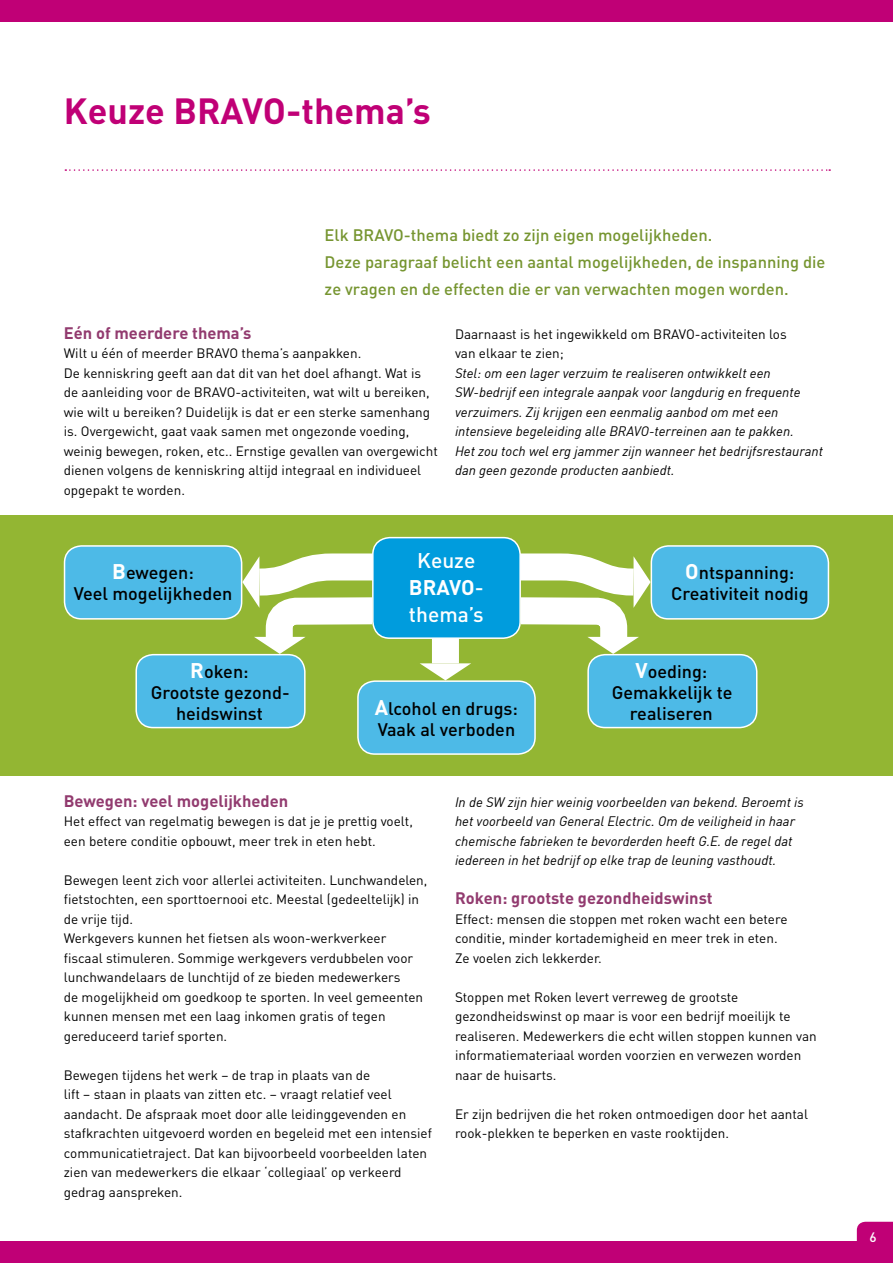
<style>
.page{position:relative;width:893px;height:1263px;background:#fff}
.page>*{position:absolute;margin:0;border:0;box-sizing:border-box;transform-origin:0 0}
.Kop{font:700 36px "DIN";color:#c00076}
.Normal__Web{font:500 21px "DIN";color:#fff}
.Normal__Web-2{font:700 21px "DIN";letter-spacing:-.005em;color:#fff}
.Normal__Web-3{font:500 18px/21px "DIN";color:#000;text-align:center}
.intro{font:500 16.5px/27px "DIN";color:#769530}
.tussenkop{font:700 16.5px "DIN";color:#923b6f}
.txt{font:13.5px/19.5px "DIN";color:#000}
.txt-2{font:italic 13.5px/19.5px "DIN";color:#000}
.t1{font:500 13.5px "DIN";color:#fff}
.s1{font-weight:700;font-size:21px;color:#fff}
.s2{font-weight:500}
</style>
<div class="page">
<div style="left:0;top:1242px;width:893px;height:21px;background:#c00076"></div>
<svg style="left:857px;top:1222px;width:36px;height:20px"></svg>
<div style="left:0;top:0;width:893px;height:21px;background:#c00076"></div>
<svg style="left:65px;top:169px;width:765px;height:2px"></svg>
<div style="left:0;top:516px;width:893px;height:260px;background:#93b633"></div>
<svg style="left:420px;top:663px;width:51px;height:17px"></svg>
<div style="left:432px;top:622px;width:27px;height:41px;background:#fff"></div>
<svg style="left:232px;top:540px;width:153px;height:123px"></svg>
<svg style="left:508px;top:540px;width:153px;height:123px"></svg>
<div style="left:373px;top:538px;width:147px;height:100px;background:#009cdd;border-radius:17px"></div>
<div style="left:372px;top:537px;width:149px;height:102px;border:2px solid #fff;border-radius:17px"></div>
<div style="left:65px;top:546px;width:177px;height:73px;background:#4dbae7;border-radius:17px"></div>
<div style="left:64px;top:545px;width:178px;height:75px;border:2px solid #fff;border-radius:17px"></div>
<div style="left:136px;top:655px;width:169px;height:72px;background:#4dbae7;border-radius:17px"></div>
<div style="left:135px;top:654px;width:171px;height:74px;border:2px solid #fff;border-radius:17px"></div>
<div style="left:358px;top:681px;width:177px;height:73px;background:#4dbae7;border-radius:17px"></div>
<div style="left:357px;top:680px;width:179px;height:75px;border:2px solid #fff;border-radius:17px"></div>
<div style="left:588px;top:655px;width:169px;height:72px;background:#4dbae7;border-radius:17px"></div>
<div style="left:587px;top:654px;width:170px;height:74px;border:2px solid #fff;border-radius:17px"></div>
<div style="left:651px;top:546px;width:177px;height:73px;background:#4dbae7;border-radius:17px"></div>
<div style="left:651px;top:545px;width:178px;height:75px;border:2px solid #fff;border-radius:17px"></div>
<p class="Kop" style="left:64px;top:87px;width:368px">Keuze BRAVO-thema’s</p>
<p class="intro" style="left:325px;top:221px;width:502px">Elk BRAVO-thema biedt zo zijn eigen mogelijkheden.<br>Deze paragraaf belicht een aantal mogelijkheden, de inspanning die ze vragen en de effecten die er van verwachten mogen worden.</p>
<p class="tussenkop" style="left:64px;top:322px;width:189px">Eén of meerdere thema’s</p>
<p class="txt" style="left:64px;top:343px;width:376px">Wilt u één of meerder BRAVO thema’s aanpakken.<br>De kenniskring geeft aan dat dit van het doel afhangt. Wat is de aanleiding voor de BRAVO-activiteiten, wat wilt u bereiken, wie wilt u bereiken? Duidelijk is dat er een sterke samenhang is. Overgewicht, gaat vaak samen met ongezonde voeding, weinig bewegen, roken, etc.. Ernstige gevallen van overgewicht dienen volgens de kenniskring altijd integraal en individueel opgepakt te worden.</p>
<p class="txt" style="left:455px;top:324px;width:333px">Daarnaast is het ingewikkeld om BRAVO-activiteiten los van elkaar te zien;</p>
<p class="txt-2" style="left:455px;top:363px;width:370px">Stel: om een lager verzuim te realiseren ontwikkelt een SW-bedrijf een integrale aanpak voor langdurig en frequente verzuimers. Zij krijgen een eenmalig aanbod om met een intensieve begeleiding alle BRAVO-terreinen aan te pakken.<br>Het zou toch wel erg jammer zijn wanneer het bedrijfsrestaurant dan geen gezonde producten aanbiedt.</p>
<p class="Normal__Web-3" style="left:112px;top:562px;width:83px"><span class="s1">B</span>ewegen:</p>
<p class="Normal__Web-3" style="left:74px;top:583px;width:160px">Veel mogelijkheden</p>
<p class="Normal__Web-3" style="left:190px;top:660px;width:60px"><span class="s1">R</span>oken:</p>
<p class="Normal__Web-3" style="left:151px;top:681px;width:140px">Grootste gezond&shy;heidswinst</p>
<p class="Normal__Web" style="left:417px;top:547px;width:60px">Keuze</p>
<p class="Normal__Web-2" style="left:409px;top:574px;width:76px">BRAVO<span class="s2">-</span></p>
<p class="Normal__Web" style="left:409px;top:601px;width:76px">thema’s</p>
<p class="Normal__Web-3" style="left:375px;top:697px;width:145px;text-align:left"><span class="s1">A</span>lcohol en drugs:<br>Vaak al verboden</p>
<p class="Normal__Web-3" style="left:685px;top:562px;width:111px"><span class="s1">O</span>ntspanning:</p>
<p class="Normal__Web-3" style="left:671px;top:583px;width:139px">Creativiteit nodig</p>
<p class="Normal__Web-3" style="left:635px;top:660px;width:73px"><span class="s1">V</span>oeding:</p>
<p class="Normal__Web-3" style="left:612px;top:681px;width:122px">Gemakkelijk te</p>
<p class="Normal__Web-3" style="left:630px;top:702px;width:84px">realiseren</p>
<p class="tussenkop" style="left:64px;top:790px;width:226px">Bewegen: veel mogelijkheden</p>
<p class="txt" style="left:64px;top:811px;width:351px">Het effect van regelmatig bewegen is dat je je prettig voelt, een betere conditie opbouwt, meer trek in eten hebt.</p>
<p class="txt" style="left:64px;top:870px;width:365px">Bewegen leent zich voor allerlei activiteiten. Lunchwandelen, fietstochten, een sporttoernooi etc. Meestal (gedeeltelijk) in de vrije tijd.</p>
<p class="txt" style="left:64px;top:928px;width:361px">Werkgevers kunnen het fietsen als woon-werkverkeer fiscaal stimuleren. Sommige werkgevers verdubbelen voor lunchwandelaars de lunchtijd of ze bieden medewerkers<br>de mogelijkheid om goedkoop te sporten. In veel gemeenten kunnen mensen met een laag inkomen gratis of tegen gereduceerd tarief sporten.</p>
<p class="txt" style="left:64px;top:1065px;width:370px">Bewegen tijdens het werk – de trap in plaats van de<br>lift – staan in plaats van zitten etc. – vraagt relatief veel aandacht. De afspraak moet door alle leidinggevenden en stafkrachten uitgevoerd worden en begeleid met een intensief communicatietraject. Dat kan bijvoorbeeld voorbeelden laten zien van medewerkers die elkaar ‘collegiaal’ op verkeerd gedrag aanspreken.</p>
<p class="txt-2" style="left:455px;top:792px;width:350px">In de SW zijn hier weinig voorbeelden van bekend. Beroemt is het voorbeeld van General Electric. Om de veiligheid in haar chemische fabrieken te bevorderden heeft G.E. de regel dat iedereen in het bedrijf op elke trap de leuning vasthoudt.</p>
<p class="tussenkop" style="left:455px;top:887px;width:259px">Roken: grootste gezondheidswinst</p>
<p class="txt" style="left:455px;top:909px;width:334px">Effect: mensen die stoppen met roken wacht een betere conditie, minder kortademigheid en meer trek in eten.<br>Ze voelen zich lekkerder.</p>
<p class="txt" style="left:455px;top:987px;width:363px">Stoppen met Roken levert verreweg de grootste gezondheidswinst op maar is voor een bedrijf moeilijk te realiseren. Medewerkers die echt willen stoppen kunnen van informatiemateriaal worden voorzien en verwezen worden naar de huisarts.</p>
<p class="txt" style="left:455px;top:1104px;width:355px">Er zijn bedrijven die het roken ontmoedigen door het aantal rook-plekken te beperken en vaste rooktijden.</p>
<p class="t1" style="left:869px;top:1228px;width:9px">6</p>
</div>
